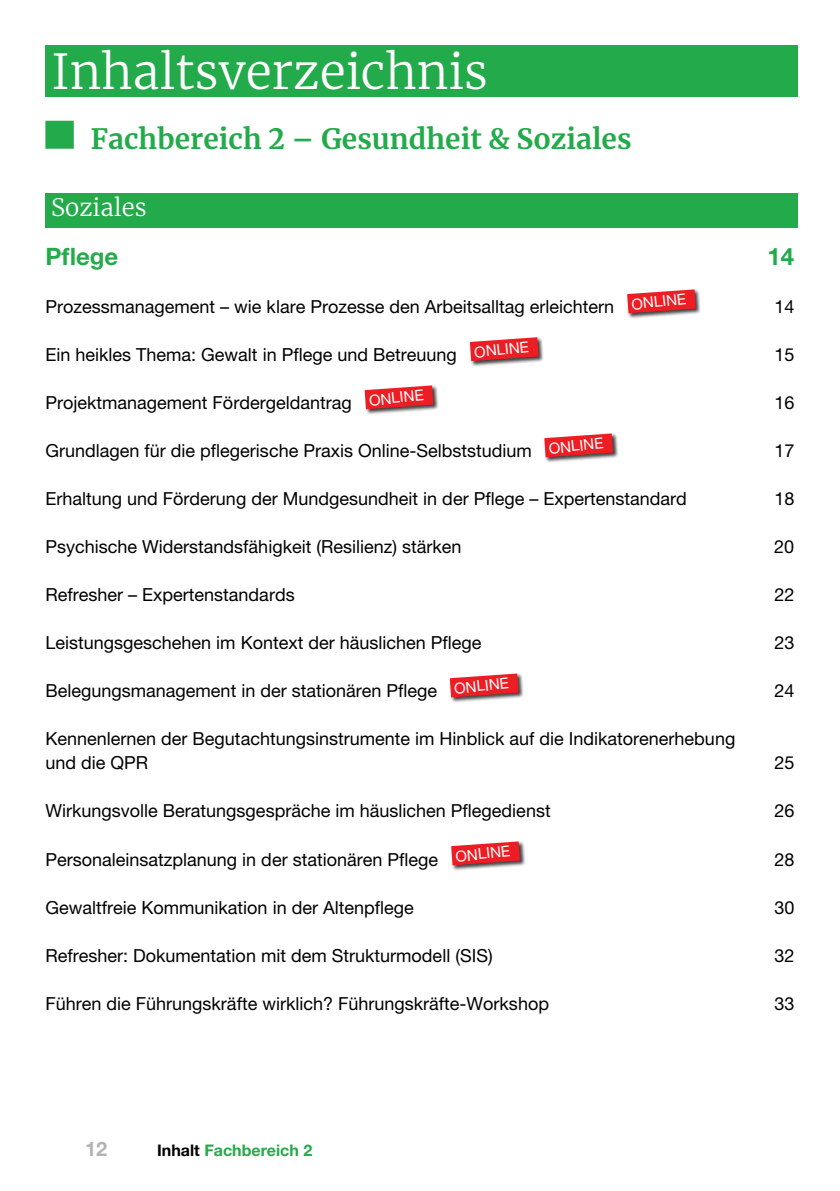
<style>
.page{position:relative;width:840px;height:1191px;background:#fff}
.page>*{position:absolute;margin:0;border:0;box-sizing:border-box;transform-origin:0 0}
.t1{font:300 48px "Merriweather";color:#fff}
.t2{font:700 28px "Merriweather";color:#23aa4a}
.t3{font:300 24px "Merriweather";color:#fff}
.t4{font:700 24px "Helvetica Neue";color:#23aa4a}
.t5{font:700 20px "Helvetica Neue";color:#b1b4b6}
.t6{font:18px/24px "Helvetica Neue";color:#000}
.t7{font:700 16px "Helvetica Neue";color:#23aa4a}
.t8{font:15.2px "Helvetica Neue";color:#fff}
.s1{color:#000}
</style>
<div class="page">
<div style="left:45px;top:193px;width:752px;height:34px;background:#23aa4a"></div>
<div style="left:45px;top:45px;width:752px;height:52px;background:#23aa4a"></div>
<div style="left:45px;top:121px;width:29px;height:28px;background:#23aa4a"></div>
<div style="left:625px;top:289px;width:76px;height:30px;background:#000;opacity:.75"></div>
<svg style="left:626px;top:289px;width:69px;height:24px"></svg>
<div style="left:468px;top:337px;width:76px;height:30px;background:#000;opacity:.75"></div>
<svg style="left:469px;top:337px;width:69px;height:24px"></svg>
<div style="left:363px;top:385px;width:76px;height:30px;background:#000;opacity:.75"></div>
<svg style="left:364px;top:385px;width:69px;height:24px"></svg>
<div style="left:543px;top:433px;width:75px;height:30px;background:#000;opacity:.75"></div>
<svg style="left:544px;top:433px;width:68px;height:24px"></svg>
<div style="left:448px;top:673px;width:76px;height:30px;background:#000;opacity:.75"></div>
<svg style="left:449px;top:673px;width:69px;height:24px"></svg>
<div style="left:450px;top:841px;width:75px;height:30px;background:#000;opacity:.75"></div>
<svg style="left:451px;top:841px;width:68px;height:24px"></svg>
<h1 class="t1" style="left:51px;top:34px;width:438px">Inhaltsverzeichnis</h1>
<h2 class="t2" style="left:91px;top:116px;width:542px">Fachbereich 2 – Gesundheit &amp; Soziales</h2>
<h3 class="t3" style="left:51px;top:189px;width:97px">Soziales</h3>
<h3 class="t4" style="left:45px;top:242px;width:74px">Pflege</h3>
<h3 class="t4" style="left:767px;top:242px;width:28px">14</h3>
<p class="t6" style="left:45px;top:294px;width:570px">Prozessmanagement – wie klare Prozesse den Arbeitsalltag erleichtern</p>
<p class="t6" style="left:774px;top:294px;width:22px">14</p>
<p class="t6" style="left:45px;top:342px;width:413px">Ein heikles Thema: Gewalt in Pflege und Betreuung</p>
<p class="t6" style="left:774px;top:342px;width:22px">15</p>
<p class="t6" style="left:45px;top:391px;width:308px">Projektmanagement Fördergeldantrag</p>
<p class="t6" style="left:774px;top:391px;width:22px">16</p>
<p class="t6" style="left:45px;top:439px;width:488px">Grundlagen für die pflegerische Praxis Online-Selbststudium</p>
<p class="t6" style="left:774px;top:439px;width:22px">17</p>
<p class="t6" style="left:45px;top:487px;width:642px">Erhaltung und Förderung der Mundgesundheit in der Pflege – Expertenstandard</p>
<p class="t6" style="left:774px;top:487px;width:22px">18</p>
<p class="t6" style="left:45px;top:535px;width:417px">Psychische Widerstandsfähigkeit (Resilienz) stärken</p>
<p class="t6" style="left:773px;top:535px;width:22px">20</p>
<p class="t6" style="left:45px;top:583px;width:251px">Refresher – Expertenstandards</p>
<p class="t6" style="left:774px;top:583px;width:22px">22</p>
<p class="t6" style="left:45px;top:631px;width:437px">Leistungsgeschehen im Kontext der häuslichen Pflege</p>
<p class="t6" style="left:774px;top:631px;width:22px">23</p>
<p class="t6" style="left:45px;top:679px;width:393px">Belegungsmanagement in der stationären Pflege</p>
<p class="t6" style="left:774px;top:679px;width:22px">24</p>
<p class="t6" style="left:45px;top:727px;width:691px">Kennenlernen der Begutachtungsinstrumente im Hinblick auf die Indikatorenerhebung und die QPR</p>
<p class="t8" style="left:630px;top:295px;width:56px;rotate:-6deg">ONLINE</p>
<p class="t8" style="left:473px;top:343px;width:56px;rotate:-6deg">ONLINE</p>
<p class="t8" style="left:368px;top:391px;width:56px;rotate:-6deg">ONLINE</p>
<p class="t8" style="left:547px;top:439px;width:56px;rotate:-6deg">ONLINE</p>
<p class="t8" style="left:453px;top:679px;width:56px;rotate:-6deg">ONLINE</p>
<p class="t6" style="left:774px;top:751px;width:22px">25</p>
<p class="t6" style="left:45px;top:799px;width:506px">Wirkungsvolle Beratungsgespräche im häuslichen Pflegedienst</p>
<p class="t6" style="left:774px;top:799px;width:22px">26</p>
<p class="t6" style="left:45px;top:847px;width:394px">Personaleinsatzplanung in der stationären Pflege</p>
<p class="t6" style="left:774px;top:847px;width:22px">28</p>
<p class="t6" style="left:45px;top:895px;width:370px">Gewaltfreie Kommunikation in der Altenpflege</p>
<p class="t6" style="left:774px;top:895px;width:22px">30</p>
<p class="t6" style="left:45px;top:943px;width:448px">Refresher: Dokumentation mit dem Strukturmodell (SIS)</p>
<p class="t6" style="left:774px;top:943px;width:22px">32</p>
<p class="t6" style="left:45px;top:991px;width:505px">Führen die Führungskräfte wirklich? Führungskräfte-Workshop</p>
<p class="t6" style="left:774px;top:991px;width:22px">33</p>
<p class="t8" style="left:454px;top:847px;width:56px;rotate:-6deg">ONLINE</p>
<p class="t5" style="left:85px;top:1136px;width:24px">12</p>
<p class="t7" style="left:157px;top:1140px;width:156px"><span class="s1">Inhalt</span> Fachbereich 2</p>
</div>
